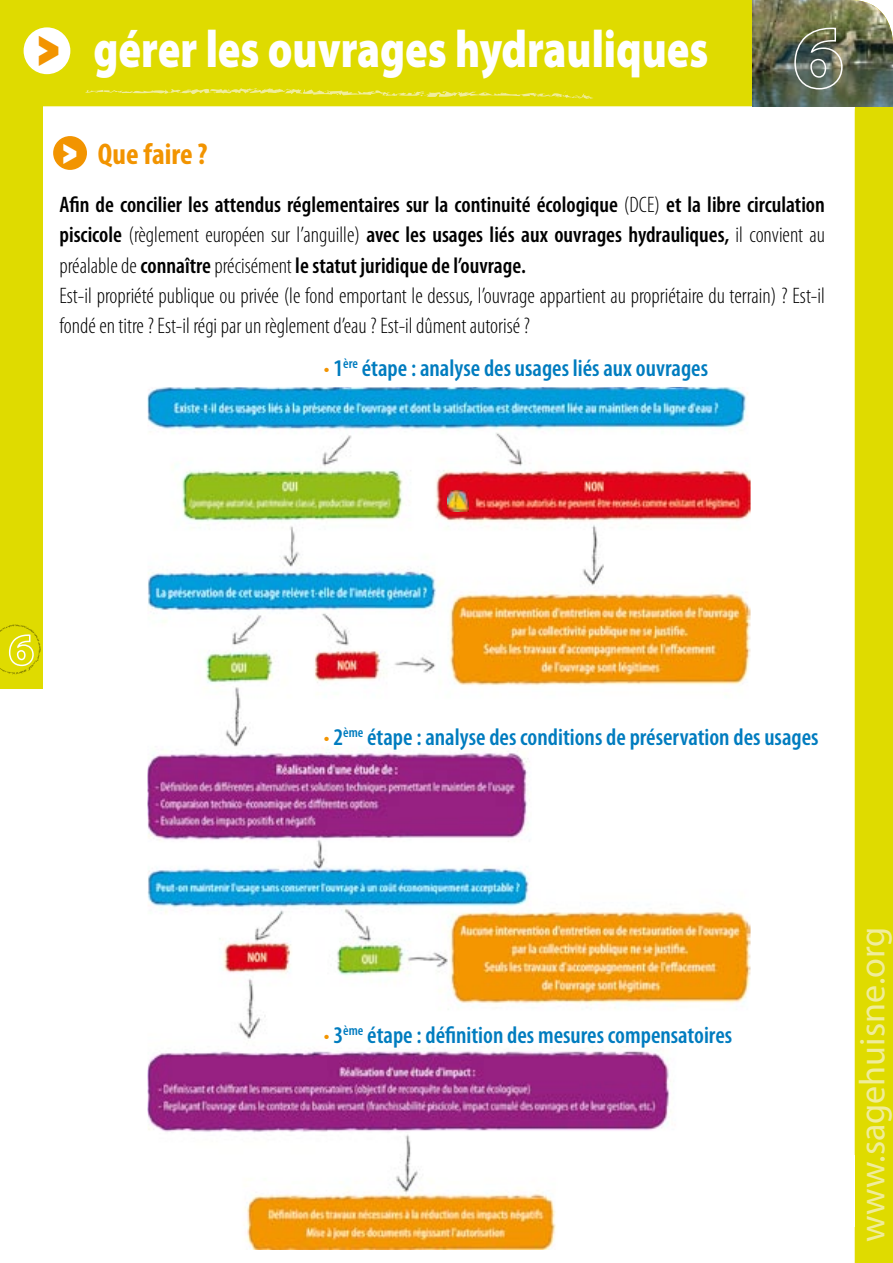
<style>
.page{position:relative;width:893px;height:1263px;background:#fff}
.page>*{position:absolute;margin:0;border:0;box-sizing:border-box;transform-origin:0 0}
.t1{font:900 52.5px "Myriad Pro";color:#fff;scale:.8 1}
.t2{font:36px "Myriad Pro";color:#f0ed9b}
.t3{font:700 condensed 30px "Myriad Pro";color:#f29400}
.t4{font:600 condensed 24px "Myriad Pro";color:#007cbf}
.t5{font:300 condensed 22.5px/30px "Myriad Pro";color:#000}
.s1{font-family:"Cooper";font-size:45px;color:#f29400}
.s2{font-family:"Cooper";font-weight:900;font-stretch:normal;color:#fff}
.s3{font-weight:600}
.s4{font-weight:300;color:#f29400}
</style>
<div class="page">
<div style="left:855px;top:106px;width:38px;height:1157px;background:#dfdb00"></div>
<div style="left:0;top:0;width:752px;height:106px;background:#dfdb00"></div>
<div style="left:859px;top:929px;width:33px;height:312px;background:#dfdb00"></div>
<svg style="left:85px;top:88px;width:509px;height:11px"></svg>
<img style="left:148px;top:387px;width:603px;height:863px">
<div style="left:24px;top:27px;width:46px;height:47px;background:#fff;border-radius:50%"></div>
<img style="left:752px;top:0;width:141px;height:106px">
<div style="left:53px;top:136px;width:34px;height:34px;background:#f29400;border-radius:50%"></div>
<img style="left:448px;top:490px;width:20px;height:22px">
<div style="left:0;top:102px;width:43px;height:587px;background:#dfdb00"></div>
<svg style="left:794px;top:27px;width:49px;height:63px"></svg>
<svg style="left:0;top:624px;width:41px;height:51px"></svg>
<h1 class="t1" style="left:37px;top:19px;width:840px"><span class="s1">&gt;</span> gérer les ouvrages hydrauliques</h1>
<h3 class="t3" style="left:63px;top:138px;width:146px"><span class="s2">&gt;</span> Que faire ?</h3>
<p class="t5" style="left:60px;top:191px;width:767px"><span class="s3">Afin de concilier les attendus réglementaires sur la continuité écologique</span> (DCE) <span class="s3">et la libre circulation piscicole</span> (règlement européen sur l’anguille) <span class="s3">avec les usages liés aux ouvrages hydrauliques,</span> il convient au préalable de <span class="s3">connaître</span> précisément <span class="s3">le statut juridique de l’ouvrage.<br></span>Est-il propriété publique ou privée (le fond emportant le dessus, l’ouvrage appartient au propriétaire du terrain) ? Est-il fondé en titre ? Est-il régi par un règlement d’eau ? Est-il dûment autorisé ?</p>
<p class="t4" style="left:324px;top:355px;width:386px"><span class="s4">•</span> 1<sup>ère</sup> étape : analyse des usages liés aux ouvrages</p>
<p class="t4" style="left:324px;top:724px;width:496px"><span class="s4">•</span> 2<sup>ème</sup> étape : analyse des conditions de préservation des usages</p>
<p class="t4" style="left:324px;top:1022px;width:410px"><span class="s4">•</span> 3<sup>ème</sup> étape : définition des mesures compensatoires</p>
<h2 class="t2" style="left:853px;top:1242px;width:317px;rotate:-90deg">www.sagehuisne.org</h2>
</div>
